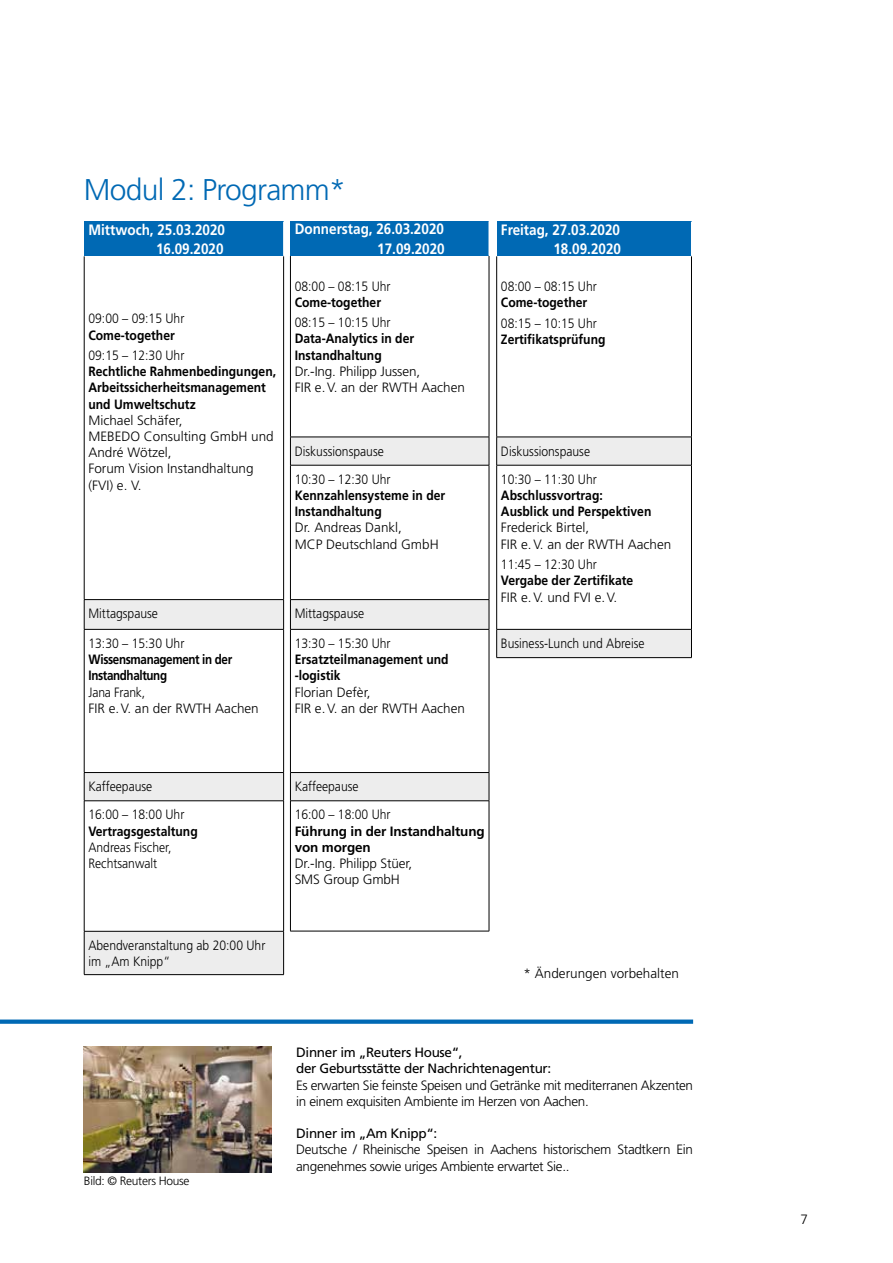
<style>
.page{position:relative;width:893px;height:1263px;background:#fff}
.page>*{position:absolute;margin:0;border:0;box-sizing:border-box;transform-origin:0 0}
.t1{font:300 30px "Frutiger";letter-spacing:-.025em;color:#0069b4}
.t2{font:700 15px/19.2px "Frutiger";color:#fff;text-align:right;scale:.9 1}
.t3{font:300 13.5px/28.2px "Frutiger";color:#000;scale:.9 1}
.t4{font:700 13.5px/16.2px "Frutiger";color:#000;scale:.9 1}
.t5{font:300 13.5px/16.2px "Frutiger";color:#000}
.t6{font:300 13.5px/16.2px "Frutiger";letter-spacing:-.025em;color:#000}
.t7{font:13.5px/16.2px "Frutiger";letter-spacing:-.025em;color:#000}
.t8{font:700 13.5px/16.2px "Frutiger";letter-spacing:-.03em;color:#000;scale:.9 1}
.t9{font:700 13.5px/16.2px "Frutiger";color:#000}
.t10{font:300 12px "Frutiger";letter-spacing:-.025em;color:#000}
</style>
<div class="page">
<div style="left:0;top:1019px;width:693px;height:5px;background:#0069b4"></div>
<div style="left:84px;top:221px;width:200px;height:35px;background:#0069b4"></div>
<svg style="left:85px;top:600px;width:198px;height:374px"></svg>
<hr style="left:84px;top:772px;width:200px;height:1px;background:#000">
<hr style="left:84px;top:800px;width:200px;height:1px;background:#000">
<hr style="left:84px;top:801px;width:1px;height:130px;background:#000">
<hr style="left:283px;top:801px;width:1px;height:130px;background:#000">
<hr style="left:84px;top:931px;width:1px;height:43px;background:#000">
<hr style="left:283px;top:931px;width:1px;height:43px;background:#000">
<hr style="left:283px;top:222px;width:1px;height:34px;background:#fff">
<hr style="left:84px;top:630px;width:1px;height:142px;background:#000">
<hr style="left:283px;top:630px;width:1px;height:142px;background:#000">
<svg style="left:84px;top:773px;width:1px;height:27px"></svg>
<svg style="left:283px;top:773px;width:1px;height:27px"></svg>
<hr style="left:84px;top:931px;width:200px;height:1px;background:#000">
<hr style="left:84px;top:974px;width:200px;height:1px;background:#000">
<svg style="left:84px;top:600px;width:1px;height:29px"></svg>
<svg style="left:283px;top:600px;width:1px;height:29px"></svg>
<hr style="left:84px;top:629px;width:200px;height:1px;background:#000">
<hr style="left:84px;top:256px;width:1px;height:343px;background:#000">
<hr style="left:283px;top:256px;width:1px;height:343px;background:#000">
<hr style="left:84px;top:599px;width:200px;height:1px;background:#000">
<div style="left:290px;top:221px;width:199px;height:35px;background:#0069b4"></div>
<svg style="left:291px;top:438px;width:198px;height:362px"></svg>
<hr style="left:290px;top:256px;width:1px;height:181px;background:#000">
<hr style="left:489px;top:256px;width:1px;height:181px;background:#000">
<hr style="left:290px;top:437px;width:199px;height:1px;background:#000">
<svg style="left:290px;top:437px;width:1px;height:28px"></svg>
<svg style="left:489px;top:437px;width:1px;height:28px"></svg>
<hr style="left:290px;top:465px;width:199px;height:1px;background:#000">
<hr style="left:290px;top:465px;width:1px;height:134px;background:#000">
<hr style="left:489px;top:465px;width:1px;height:134px;background:#000">
<svg style="left:290px;top:600px;width:1px;height:29px"></svg>
<svg style="left:489px;top:600px;width:1px;height:29px"></svg>
<hr style="left:290px;top:630px;width:1px;height:142px;background:#000">
<hr style="left:489px;top:630px;width:1px;height:142px;background:#000">
<svg style="left:290px;top:773px;width:1px;height:27px"></svg>
<svg style="left:489px;top:773px;width:1px;height:27px"></svg>
<hr style="left:290px;top:801px;width:1px;height:130px;background:#000">
<hr style="left:489px;top:801px;width:1px;height:130px;background:#000">
<hr style="left:290px;top:599px;width:199px;height:1px;background:#000">
<hr style="left:290px;top:629px;width:199px;height:1px;background:#000">
<hr style="left:290px;top:772px;width:199px;height:1px;background:#000">
<hr style="left:290px;top:800px;width:199px;height:1px;background:#000">
<hr style="left:290px;top:931px;width:199px;height:1px;background:#000">
<div style="left:497px;top:221px;width:194px;height:35px;background:#0069b4"></div>
<hr style="left:496px;top:256px;width:1px;height:181px;background:#000">
<hr style="left:691px;top:256px;width:1px;height:181px;background:#000">
<svg style="left:496px;top:437px;width:196px;height:221px"></svg>
<hr style="left:496px;top:465px;width:196px;height:1px;background:#000">
<img style="left:84px;top:1047px;width:188px;height:125px">
<h1 class="t1" style="left:84px;top:173px;width:263px">Modul 2: Programm*</h1>
<p class="t2" style="left:88px;top:220px;width:153px">Mittwoch, 25.03.2020<br>16.09.2020</p>
<p class="t3" style="left:88px;top:305px;width:108px">09:00 – 09:15 Uhr</p>
<p class="t4" style="left:88px;top:327px;width:98px">Come-together</p>
<p class="t3" style="left:88px;top:341px;width:108px">09:15 – 12:30 Uhr</p>
<p class="t4" style="left:88px;top:363px;width:210px">Rechtliche Rahmenbedingungen,<br>Arbeitssicherheitsmanagement und Umweltschutz</p>
<p class="t5" style="left:88px;top:412px;width:187px">Michael Schäfer,<br>MEBEDO Consulting GmbH und<br>André Wötzel,<br>Forum Vision Instandhaltung (FVI) e. V.</p>
<p class="t2" style="left:295px;top:220px;width:168px">Donnerstag, 26.03.2020<br>17.09.2020</p>
<p class="t3" style="left:295px;top:272px;width:108px">08:00 – 08:15 Uhr</p>
<p class="t4" style="left:295px;top:294px;width:98px">Come-together</p>
<p class="t3" style="left:295px;top:309px;width:108px">08:15 – 10:15 Uhr</p>
<p class="t4" style="left:295px;top:331px;width:134px">Data-Analytics in der<br>Instandhaltung</p>
<p class="t5" style="left:295px;top:363px;width:172px">Dr.-Ing. Philipp Jussen,<br>FIR e. V. an der RWTH Aachen</p>
<p class="t3" style="left:295px;top:437px;width:108px">Diskussionspause<br>10:30 – 12:30 Uhr</p>
<p class="t4" style="left:295px;top:487px;width:169px">Kennzahlensysteme in der<br>Instandhaltung</p>
<p class="t5" style="left:295px;top:520px;width:146px">Dr. Andreas Dankl,<br>MCP Deutschland GmbH</p>
<p class="t3" style="left:88px;top:600px;width:79px">Mittagspause</p>
<p class="t3" style="left:88px;top:629px;width:108px">13:30 – 15:30 Uhr</p>
<p class="t8" style="left:88px;top:651px;width:161px">Wissensmanagement in der<br>Instandhaltung</p>
<p class="t3" style="left:88px;top:684px;width:191px;line-height:16.2px">Jana Frank,<br>FIR e. V. an der RWTH Aachen</p>
<p class="t3" style="left:295px;top:600px;width:79px">Mittagspause</p>
<p class="t3" style="left:295px;top:629px;width:108px">13:30 – 15:30 Uhr</p>
<p class="t4" style="left:295px;top:651px;width:173px">Ersatzteilmanagement und -logistik</p>
<p class="t5" style="left:295px;top:684px;width:172px">Florian Defèr,<br>FIR e. V. an der RWTH Aachen</p>
<p class="t2" style="left:501px;top:220px;width:135px">Freitag, 27.03.2020<br>18.09.2020</p>
<p class="t3" style="left:501px;top:272px;width:108px">08:00 – 08:15 Uhr</p>
<p class="t4" style="left:501px;top:294px;width:98px">Come-together</p>
<p class="t3" style="left:501px;top:309px;width:108px">08:15 – 10:15 Uhr</p>
<p class="t4" style="left:501px;top:331px;width:118px">Zertifikatsprüfung</p>
<p class="t3" style="left:501px;top:437px;width:108px">Diskussionspause<br>10:30 – 11:30 Uhr</p>
<p class="t4" style="left:501px;top:487px;width:169px">Abschlussvortrag:<br>Ausblick und Perspektiven</p>
<p class="t5" style="left:501px;top:520px;width:172px">Frederick Birtel,<br>FIR e. V. an der RWTH Aachen</p>
<p class="t3" style="left:501px;top:550px;width:108px">11:45 – 12:30 Uhr</p>
<p class="t4" style="left:501px;top:573px;width:149px">Vergabe der Zertifikate</p>
<p class="t5" style="left:501px;top:589px;width:118px">FIR e. V. und FVI e. V.</p>
<p class="t3" style="left:501px;top:629px;width:161px">Business-Lunch und Abreise</p>
<p class="t3" style="left:88px;top:773px;width:108px">Kaffeepause<br>16:00 – 18:00 Uhr</p>
<p class="t4" style="left:88px;top:823px;width:123px">Vertragsgestaltung</p>
<p class="t3" style="left:88px;top:839px;width:94px;line-height:16.2px">Andreas Fischer,<br>Rechtsanwalt</p>
<p class="t3" style="left:88px;top:937px;width:198px;line-height:16.2px">Abendveranstaltung ab 20:00 Uhr im „Am Knipp“</p>
<p class="t3" style="left:295px;top:773px;width:108px">Kaffeepause<br>16:00 – 18:00 Uhr</p>
<p class="t9" style="left:295px;top:823px;width:192px">Führung in der Instandhaltung von morgen</p>
<p class="t5" style="left:295px;top:855px;width:119px">Dr.-Ing. Philipp Stüer,<br>SMS Group GmbH</p>
<p class="t5" style="left:524px;top:965px;width:157px">* Änderungen vorbehalten</p>
<p class="t10" style="left:84px;top:1174px;width:107px">Bild: © Reuters House</p>
<p class="t7" style="left:296px;top:1044px;width:257px">Dinner im „Reuters House“,<br>der Geburtsstätte der Nachrichtenagentur:</p>
<p class="t6" style="left:296px;top:1077px;width:398px">Es erwarten Sie feinste Speisen und Getränke mit mediterranen Akzenten in einem exquisiten Ambiente im Herzen von Aachen.</p>
<p class="t7" style="left:296px;top:1125px;width:143px">Dinner im „Am Knipp“:</p>
<p class="t6" style="left:296px;top:1142px;width:398px">Deutsche / Rheinische Speisen in Aachens historischem Stadtkern Ein angenehmes sowie uriges Ambiente erwartet Sie..</p>
<p class="t5" style="left:800px;top:1212px;width:9px">7</p>
</div>
